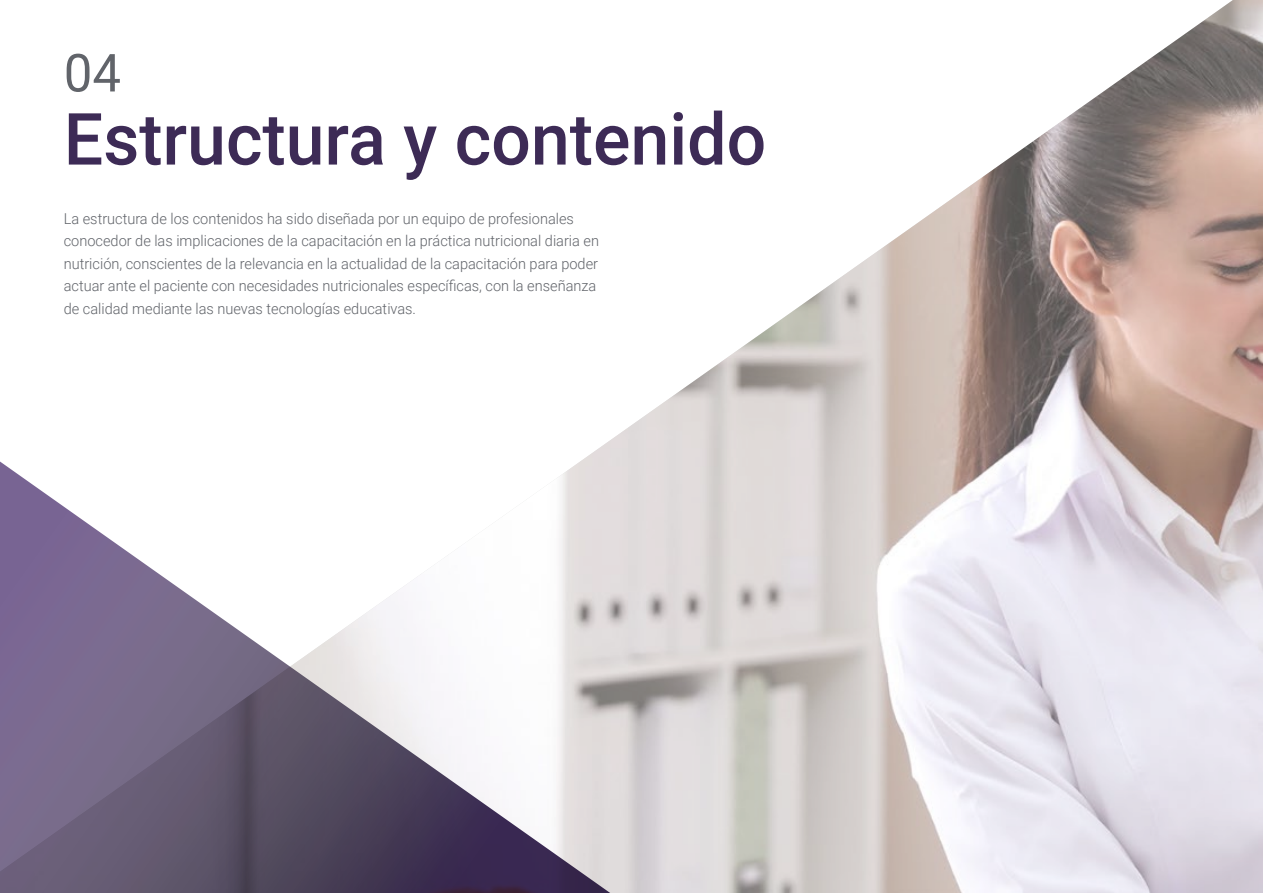
<style>
.page{position:relative;width:1263px;height:893px;background:#fff}
.page>*{position:absolute;margin:0;border:0;box-sizing:border-box;transform-origin:0 0}
.t1{font:500 72px "Roboto";color:#3d2b56}
.t2{font:52.5px "Roboto";color:#61646a}
.t3{font:300 15px/22.5px "Roboto";color:#61646a}
</style>
<div class="page">
<img style="left:602px;top:0;width:661px;height:893px">
<svg style="left:0;top:446px;width:640px;height:447px"></svg>
<h2 class="t2" style="left:64px;top:36px;width:59px">04</h2>
<h1 class="t1" style="left:64px;top:89px;width:704px">Estructura y contenido</h1>
<p class="t3" style="left:64px;top:207px;width:537px">La estructura de los contenidos ha sido diseñada por un equipo de profesionales conocedor de las implicaciones de la capacitación en la práctica nutricional diaria en nutrición, conscientes de la relevancia en la actualidad de la capacitación para poder actuar ante el paciente con necesidades nutricionales específicas, con la enseñanza de calidad mediante las nuevas tecnologías educativas.</p>
</div>
